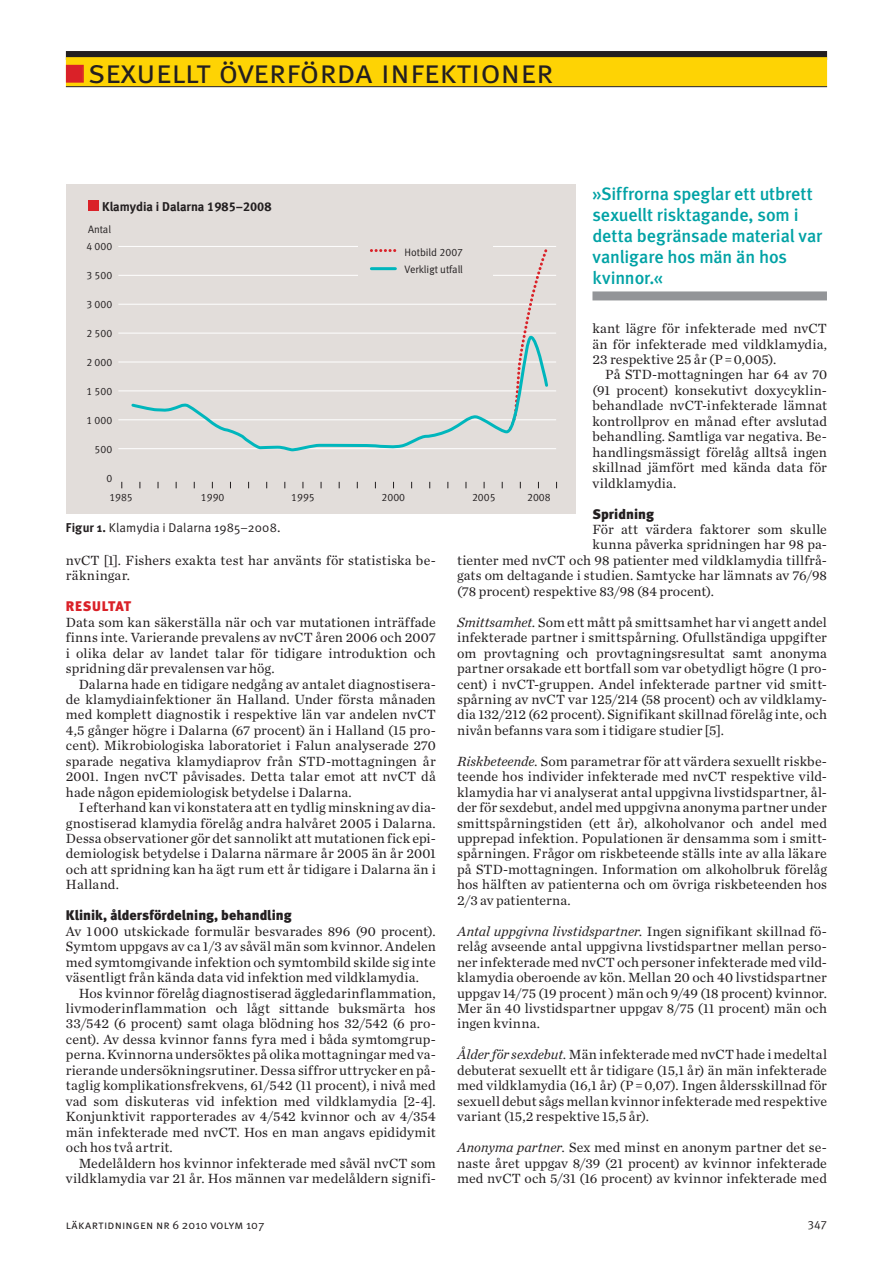
<style>
.page{position:relative;width:893px;height:1263px;background:#fff}
.page>*{position:absolute;margin:0;border:0;box-sizing:border-box;transform-origin:0 0}
.Vinj_Zapf-fyrkant{font:33px "Meta LT Normal Small Caps";color:#231f20}
.Citat_tema_under{font:18px/21px "Meta LT Medium";letter-spacing:-.005em;color:#00a2a5}
.Br{font:13.95px/15.5px "Chronicle LT Text";letter-spacing:.01em;color:#231f20;text-align:justify}
.Br_indrag{font:13.95px/15.5px "Chronicle LT Text";letter-spacing:.01em;color:#231f20;text-align:justify}
.Mellanrub{font:13.95px "Meta LT Black";color:#231f20}
.Mellanrub_metod{font:13.95px "Meta LT Black";letter-spacing:.05em;color:#da2128}
.Figurtxt{font:12.75px "Meta LT Normal";letter-spacing:.01em;color:#231f20}
.t1{font:12.75px "Meta LT Bold Tabular";color:#231f20}
.Pagina_kolumntitel{font:12px "Meta LT Normal Small Caps";letter-spacing:.015em;color:#231f20}
.Pagina{font:12px "Meta LT Normal Utilities";color:#231f20}
.t2{font:10.8px/17px "Meta LT Normal Tabular";color:#231f20}
.s1{color:#da2128}
.s2{font-size:31.5px}
.s3{font-style:italic}
.s4{font-family:"Meta LT Bold"}
</style>
<div class="page">
<div style="left:66px;top:51px;width:761px;height:9px;background:#231f20"></div>
<div style="left:66px;top:57px;width:761px;height:30px;background:#fed304"></div>
<hr style="left:66px;top:86px;width:761px;height:1px;background:#231f20">
<div style="left:66px;top:65px;width:18px;height:18px;border:2px solid #da2128"></div>
<div style="left:592px;top:291px;width:235px;height:9px;background:#939598"></div>
<div style="left:66px;top:185px;width:509px;height:329px;background:#e2ddda"></div>
<hr style="left:118px;top:246px;width:438px;height:1px;background:#fff">
<hr style="left:118px;top:275px;width:438px;height:1px;background:#fff">
<hr style="left:118px;top:304px;width:438px;height:1px;background:#fff">
<hr style="left:118px;top:333px;width:438px;height:1px;background:#fff">
<hr style="left:118px;top:362px;width:438px;height:1px;background:#fff">
<hr style="left:118px;top:390px;width:438px;height:1px;background:#fff">
<div style="left:358px;top:235px;width:134px;height:46px;background:#e2ddda"></div>
<hr style="left:118px;top:419px;width:438px;height:1px;background:#fff">
<hr style="left:118px;top:448px;width:438px;height:1px;background:#fff">
<svg style="left:508px;top:249px;width:44px;height:172px"></svg>
<svg style="left:130px;top:334px;width:420px;height:118px"></svg>
<svg style="left:371px;top:249px;width:24px;height:3px"></svg>
<hr style="left:371px;top:267px;width:24px;height:3px;background:#00b6bc">
<div style="left:88px;top:200px;width:10px;height:11px;background:#da2128"></div>
<p class="Vinj_Zapf-fyrkant" style="left:66px;top:52px;width:489px"><span class="s1">■</span> sexuellt <span class="s2">ö</span>verf<span class="s2">ö</span>rda infektioner</p>
<p class="Citat_tema_under" style="left:592px;top:183px;width:231px">»Siffrorna speglar ett utbrett sexuellt risktagande, som i detta begränsade material var vanligare hos män än hos kvinnor.«</p>
<p class="t1" style="left:102px;top:199px;width:171px">Klamydia i Dalarna 1985–2008</p>
<p class="t2" style="left:88px;top:221px;width:25px">Antal</p>
<p class="t2" style="left:86px;top:238px;width:27px">4 000</p>
<p class="t2" style="left:86px;top:267px;width:27px">3 500</p>
<p class="t2" style="left:86px;top:296px;width:27px">3 000</p>
<p class="t2" style="left:86px;top:325px;width:27px">2 500</p>
<p class="t2" style="left:405px;top:244px;width:60px">Hotbild 2007<br>Verkligt utfall</p>
<p class="Br_indrag" style="left:592px;top:321px;width:236px">kant lägre för infekterade med nvCT än för infekterade med vildklamydia, 23 respektive 25 år (P=0,005).</p>
<p class="Br_indrag" style="left:592px;top:367px;width:236px;text-indent:13px">På STD-mottagningen har 64 av 70 (91 procent) konsekutivt doxycyklin&shy;behandlade nvCT-infekterade lämnat kontrollprov en månad efter avslutad behandling. Samtliga var negativa. Be&shy;handlingsmässigt förelåg alltså ingen skillnad jämfört med kända data för vildklamydia.</p>
<p class="Mellanrub" style="left:592px;top:505px;width:63px">Spridning</p>
<p class="Br" style="left:592px;top:521px;width:236px">För att värdera faktorer som skulle</p>
<p class="Br" style="left:592px;top:537px;width:236px">kunna påverka spridningen har 98 pa-</p>
<p class="Br" style="left:457px;top:552px;width:371px">tienter med nvCT och 98 patienter med vildklamydia tillfrå-</p>
<p class="Br" style="left:457px;top:568px;width:371px">gats om deltagande i studien. Samtycke har lämnats av 76/98</p>
<p class="Br" style="left:457px;top:583px;width:258px">(78 procent) respektive 83/98 (84 procent).</p>
<p class="Br" style="left:457px;top:614px;width:371px"><span class="s3">Smittsamhet.</span> Som ett mått på smittsamhet har vi angett andel infekterade partner i smittspårning. Ofullständiga uppgifter om provtagning och provtagningsresultat samt anonyma partner orsakade ett bortfall som var obetydligt högre (1 pro&shy;cent) i nvCT-gruppen. Andel infekterade partner vid smitt&shy;spårning av nvCT var 125/214 (58 procent) och av vildklamy&shy;dia 132/212 (62 procent). Signifikant skillnad förelåg inte, och nivån befanns vara som i tidigare studier [5].</p>
<p class="Br" style="left:457px;top:753px;width:371px"><span class="s3">Riskbeteende.</span> Som parametrar för att värdera sexuellt riskbe&shy;teende hos individer infekterade med nvCT respektive vild&shy;klamydia har vi analyserat antal uppgivna livstidspartner, ål&shy;der för sexdebut, andel med uppgivna anonyma partner under smittspårningstiden (ett år), alkoholvanor och andel med upprepad infektion. Populationen är densamma som i smitt&shy;spårningen. Frågor om riskbeteende ställs inte av alla läkare på STD-mottagningen. Information om alkoholbruk förelåg hos hälften av patienterna och om övriga riskbeteenden hos 2/3 av patienterna.</p>
<p class="Br" style="left:457px;top:923px;width:371px"><span class="s3">Antal uppgivna livstidspartner.</span> Ingen signifikant skillnad fö&shy;relåg avseende antal uppgivna livstidspartner mellan perso&shy;ner infekterade med nvCT och personer infekterade med vild&shy;klamydia oberoende av kön. Mellan 20 och 40 livstidspartner uppgav 14/75 (19 procent ) män och 9/49 (18 procent) kvinnor.<br>Mer än 40 livstidspartner uppgav 8/75 (11 procent) män och ingen kvinna.</p>
<p class="Br" style="left:457px;top:1047px;width:371px"><span class="s3">Ålder för sexdebut.</span> Män infekterade med nvCT hade i medeltal debuterat sexuellt ett år tidigare (15,1 år) än män infekterade med vildklamydia (16,1 år) (P=0,07). Ingen åldersskillnad för sexuell debut sågs mellan kvinnor infekterade med respektive variant (15,2 respektive 15,5 år).</p>
<p class="Br" style="left:457px;top:1139px;width:371px"><span class="s3">Anonyma partner.</span> Sex med minst en anonym partner det se&shy;naste året uppgav 8/39 (21 procent) av kvinnor infekterade med nvCT och 5/31 (16 procent) av kvinnor infekterade med</p>
<p class="t2" style="left:86px;top:354px;width:27px">2 000</p>
<p class="t2" style="left:86px;top:383px;width:27px">1 500</p>
<p class="t2" style="left:86px;top:412px;width:27px">1 000</p>
<p class="t2" style="left:95px;top:440px;width:19px">500</p>
<p class="t2" style="left:106px;top:469px;width:7px">0</p>
<p class="t2" style="left:109px;top:489px;width:25px">1985</p>
<p class="t2" style="left:201px;top:489px;width:25px">1990</p>
<p class="t2" style="left:291px;top:489px;width:25px">1995</p>
<p class="t2" style="left:382px;top:489px;width:25px">2000</p>
<p class="t2" style="left:472px;top:489px;width:25px">2005</p>
<p class="t2" style="left:527px;top:489px;width:25px">2008</p>
<p class="Figurtxt" style="left:66px;top:521px;width:216px"><span class="s4">Figur 1.</span> Klamydia i Dalarna 1985–2008.</p>
<p class="Br_indrag" style="left:66px;top:552px;width:371px">nvCT [1]. Fishers exakta test har använts för statistiska be&shy;räkningar.</p>
<p class="Mellanrub_metod" style="left:66px;top:598px;width:67px">RESULTAT</p>
<p class="Br" style="left:66px;top:614px;width:371px">Data som kan säkerställa när och var mutationen inträffade finns inte. Varierande prevalens av nvCT åren 2006 och 2007 i olika delar av landet talar för tidigare introduktion och spridning där prevalensen var hög.</p>
<p class="Br_indrag" style="left:66px;top:676px;width:371px;text-indent:13px">Dalarna hade en tidigare nedgång av antalet diagnostisera&shy;de klamydiainfektioner än Halland. Under första månaden med komplett diagnostik i respektive län var andelen nvCT 4,5 gånger högre i Dalarna (67 procent) än i Halland (15 pro&shy;cent). Mikrobiologiska laboratoriet i Falun analyserade 270 sparade negativa klamydiaprov från STD-mottagningen år 2001. Ingen nvCT påvisades. Detta talar emot att nvCT då hade någon epidemiologisk betydelse i Dalarna.</p>
<p class="Br_indrag" style="left:66px;top:800px;width:371px;text-indent:13px">I efterhand kan vi konstatera att en tydlig minskning av dia&shy;gnostiserad klamydia förelåg andra halvåret 2005 i Dalarna.<br>Dessa observationer gör det sannolikt att mutationen fick epi&shy;demiologisk betydelse i Dalarna närmare år 2005 än år 2001 och att spridning kan ha ägt rum ett år tidigare i Dalarna än i Halland.</p>
<p class="Mellanrub" style="left:66px;top:907px;width:227px">Klinik, åldersfördelning, behandling</p>
<p class="Br" style="left:66px;top:923px;width:371px">Av 1000 utskickade formulär besvarades 896 (90 procent).<br>Symtom uppgavs av ca 1/3 av såväl män som kvinnor. Andelen med symtomgivande infektion och symtombild skilde sig inte väsentligt från kända data vid infektion med vildklamydia.</p>
<p class="Br_indrag" style="left:66px;top:985px;width:371px;text-indent:13px">Hos kvinnor förelåg diagnostiserad äggledarinflammation, livmoderinflammation och lågt sittande buksmärta hos 33/542 (6 procent) samt olaga blödning hos 32/542 (6 pro&shy;cent). Av dessa kvinnor fanns fyra med i båda symtomgrup&shy;perna. Kvinnorna undersöktes på olika mottagningar med va&shy;rierande undersökningsrutiner. Dessa siffror uttrycker en på&shy;taglig komplikationsfrekvens, 61/542 (11 procent), i nivå med vad som diskuteras vid infektion med vildklamydia [2-4].<br>Konjunktivit rapporterades av 4/542 kvinnor och av 4/354 män infekterade med nvCT. Hos en man angavs epididymit och hos två artrit.</p>
<p class="Br_indrag" style="left:66px;top:1155px;width:371px;text-align:right">Medelåldern hos kvinnor infekterade med såväl nvCT som vildklamydia var 21 år. Hos männen var medelåldern signifi-</p>
<p class="Pagina_kolumntitel" style="left:66px;top:1218px;width:200px">läkartidningen nr 6 2010 volym 107</p>
<p class="Pagina" style="left:808px;top:1218px;width:21px">347</p>
</div>
